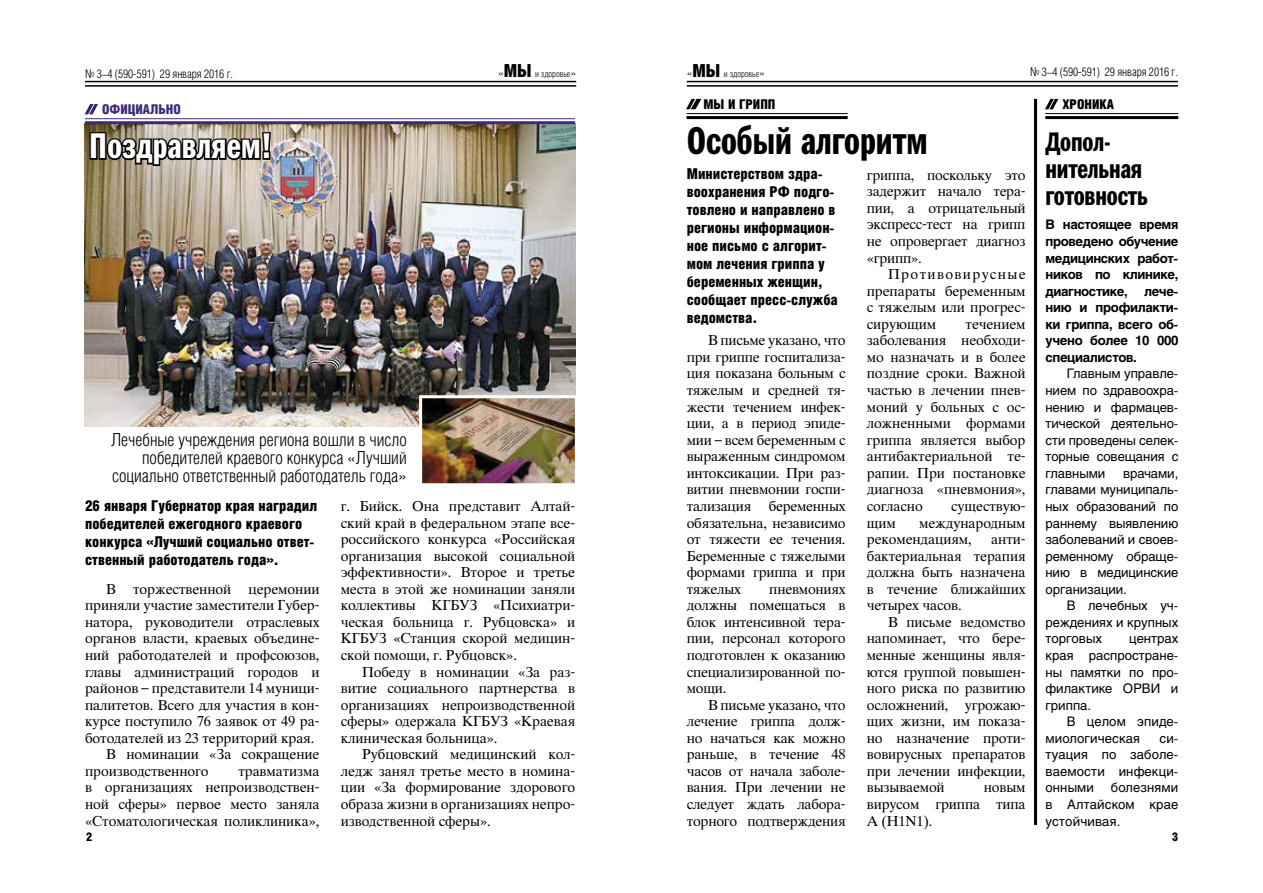
<style>
.page{position:relative;width:1263px;height:893px;background:#fff}
.page>*{position:absolute;margin:0;border:0;box-sizing:border-box;transform-origin:0 0}
.t1{font:39px "Franklin Gothic Demi Cmp C";color:#000}
.t2{font:36px "Franklin Gothic Demi Cmp C";letter-spacing:.01em;color:#fff}
.t3{font:27px/27px "Franklin Gothic Demi Cmp C";letter-spacing:-.005em;color:#000}
.t4{font:300 18px/18px "Helios Cond";color:#000;text-align:right}
.t5{font:900 15px/18px "Helios Cond";color:#000}
.t6{font:13.8px/16.5px "Thames";letter-spacing:-.005em;color:#000;text-align:justify}
.t7{font:900 13.5px "Helios Cond";color:#000}
.t8{font:900 13.5px "Helios Cond";color:#3e2a76}
.t9{font:13.05px/16.5px "Helios";color:#000;text-align:justify}
.t10{font:700 13.05px/16.5px "Helios";letter-spacing:-.025em;color:#000;text-align:justify}
.t11{font:300 12px "Helios Cond";letter-spacing:-.005em;color:#000}
.t12{font:900 12px "Helios Cond";color:#000}
.t13{font:300 9px "Helios Cond";letter-spacing:-.005em;color:#000}
.s1{font-size:12px}
.s2{font-weight:900;font-size:18px}
</style>
<div class="page">
<hr style="left:85px;top:81px;width:491px;height:1px;background:#000">
<hr style="left:85px;top:85px;width:491px;height:2px;background:#000">
<hr style="left:687px;top:81px;width:491px;height:1px;background:#000">
<hr style="left:687px;top:85px;width:491px;height:2px;background:#000">
<img style="left:85px;top:124px;width:490px;height:303px">
<hr style="left:85px;top:118px;width:490px;height:1px;background:#3e2a76">
<hr style="left:85px;top:121px;width:490px;height:3px;background:#3e2a76">
<hr style="left:1045px;top:113px;width:133px;height:1px;background:#000">
<hr style="left:1045px;top:116px;width:133px;height:3px;background:#000">
<hr style="left:686px;top:113px;width:162px;height:1px;background:#000">
<hr style="left:686px;top:116px;width:162px;height:3px;background:#000">
<svg style="left:1045px;top:99px;width:13px;height:10px"></svg>
<svg style="left:686px;top:99px;width:15px;height:10px"></svg>
<hr style="left:1034px;top:99px;width:3px;height:726px;background:#000">
<svg style="left:85px;top:104px;width:187px;height:114px;background:#9e958a"></svg>
<img style="left:423px;top:399px;width:151px;height:83px">
<div style="left:419px;top:395px;width:159px;height:91px;border:3px solid #fff"></div>
<p class="t11" style="left:85px;top:67px;width:149px">№ 3–4 (590-591) 29 января 2016 г.</p>
<p class="t13" style="left:498px;top:69px;width:80px"><span class="s1">«</span><span class="s2">МЫ</span> и здоровье<span class="s1">»</span></p>
<p class="t13" style="left:687px;top:69px;width:80px"><span class="s1">«</span><span class="s2">МЫ</span> и здоровье<span class="s1">»</span></p>
<p class="t11" style="left:1030px;top:65px;width:149px">№ 3–4 (590-591) 29 января 2016 г.</p>
<p class="t8" style="left:102px;top:101px;width:80px">ОФИЦИАЛЬНО</p>
<h2 class="t2" style="left:89px;top:126px;width:184px">Поздравляем!</h2>
<h3 class="t4" style="left:111px;top:430px;width:297px">Лечебные учреждения региона вошли в число победителей краевого конкурса «Лучший социально ответственный работодатель года»</h3>
<p class="t5" style="left:85px;top:497px;width:234px">26 января Губернатор края наградил победителей ежегодного краевого конкурса «Лучший социально ответ&shy;ственный работодатель года».</p>
<p class="t6" style="left:106px;top:581px;width:215px">В торжественной церемонии</p>
<p class="t6" style="left:85px;top:597px;width:236px">приняли участие заместители Губер-</p>
<p class="t6" style="left:85px;top:614px;width:236px">натора, руководители отраслевых</p>
<p class="t6" style="left:85px;top:630px;width:236px">органов власти, краевых объедине-</p>
<p class="t6" style="left:85px;top:647px;width:236px">ний работодателей и профсоюзов,</p>
<p class="t6" style="left:85px;top:664px;width:236px">главы администраций городов и</p>
<p class="t6" style="left:85px;top:680px;width:236px">районов – представители 14 муници-</p>
<p class="t6" style="left:85px;top:697px;width:236px">палитетов. Всего для участия в кон-</p>
<p class="t6" style="left:85px;top:713px;width:236px">курсе поступило 76 заявок от 49 ра-</p>
<p class="t6" style="left:85px;top:730px;width:231px">ботодателей из 23 территорий края.</p>
<p class="t6" style="left:106px;top:746px;width:215px">В номинации «За сокращение</p>
<p class="t6" style="left:85px;top:763px;width:125px">производственного</p>
<p class="t6" style="left:85px;top:763px;width:236px;text-indent:153px">травматизма в организациях непроизводствен&shy;ной сферы» первое место заняла «Стоматологическая поликлиника»,</p>
<p class="t6" style="left:341px;top:498px;width:236px">г. Бийск. Она представит Алтай&shy;ский край в федеральном этапе все&shy;российского конкурса «Российская организация высокой социальной эффективности». Второе и третье места в этой же номинации заняли коллективы КГБУЗ «Психиатри&shy;ческая больница г. Рубцовска» и КГБУЗ «Станция скорой медицин&shy;ской помощи, г. Рубцовск».</p>
<p class="t6" style="left:341px;top:664px;width:236px;text-indent:21px">Победу в номинации «За раз&shy;витие социального партнерства в организациях непроизводственной сферы» одержала КГБУЗ «Краевая клиническая больница».</p>
<p class="t6" style="left:341px;top:746px;width:236px;text-indent:21px">Рубцовский медицинский кол&shy;ледж занял третье место в номина&shy;ции «За формирование здорового образа жизни в организациях непро&shy;изводственной сферы».</p>
<p class="t7" style="left:703px;top:96px;width:73px">Мы и грипп</p>
<p class="t7" style="left:1062px;top:96px;width:53px">ХРОНИКА</p>
<h1 class="t1" style="left:687px;top:119px;width:242px">Особый алгоритм</h1>
<h3 class="t3" style="left:1045px;top:128px;width:104px">Допол&shy;нительная готовность</h3>
<p class="t10" style="left:1045px;top:216px;width:134px">В настоящее время проведено обучение медицинских работ&shy;ников по клинике, диагностике, лече&shy;нию и профилакти&shy;ки гриппа, всего об&shy;учено более 10 000 специалистов.</p>
<p class="t9" style="left:1045px;top:365px;width:134px;text-indent:21px">Главным управле&shy;нием по здравоохра&shy;нению и фармацев&shy;тической деятельно&shy;сти проведены селек&shy;торные совещания с главными</p>
<p class="t5" style="left:687px;top:165px;width:153px">Министерством здра&shy;воохранения РФ подго&shy;товлено и направлено в регионы информацион&shy;ное письмо с алгорит&shy;мом лечения гриппа у беременных женщин, сообщает пресс-служба ведомства.</p>
<p class="t6" style="left:687px;top:332px;width:160px;text-indent:21px">В письме указано, что при гриппе госпитализа&shy;ция показана больным с тяжелым и средней тя&shy;жести течением инфек&shy;ции, а в период эпиде&shy;мии – всем беременным с выраженным синдромом интоксикации. При раз&shy;витии пневмонии госпи&shy;тализация</p>
<p class="t6" style="left:867px;top:167px;width:160px">гриппа, поскольку это задержит начало тера&shy;пии, а отрицательный экспресс-тест на грипп не опровергает диагноз «грипп».</p>
<p class="t6" style="left:867px;top:266px;width:160px;text-indent:21px">Противовирусные препараты беременным с тяжелым или прогрес&shy;сирующим</p>
<p class="t6" style="left:867px;top:316px;width:160px;text-indent:99px">течением заболевания необходи&shy;мо назначать и в более поздние сроки. Важной частью в лечении пнев&shy;моний у больных с ос&shy;ложненными формами гриппа является выбор антибактериальной те&shy;рапии. При постановке диагноза «пневмония», согласно</p>
<p class="t9" style="left:1045px;top:465px;width:134px;text-indent:78px">врачами, главами муниципаль&shy;ных образований по раннему выявлению заболеваний и своев&shy;ременному обраще&shy;нию в медицинские организации.</p>
<p class="t9" style="left:1045px;top:597px;width:134px;text-indent:21px">В лечебных уч&shy;реждениях и крупных торговых</p>
<p class="t6" style="left:687px;top:498px;width:160px;text-indent:82px">беременных обязательна, независимо от тяжести ее течения.<br>Беременные с тяжелыми формами гриппа и при тяжелых</p>
<p class="t6" style="left:951px;top:498px;width:76px">существую-</p>
<p class="t6" style="left:867px;top:515px;width:160px;text-indent:52px">международным рекомендациям,</p>
<p class="t6" style="left:867px;top:515px;width:30px">щим</p>
<p class="t6" style="left:867px;top:531px;width:160px;text-indent:124px">анти&shy;бактериальная терапия должна быть назначена в течение ближайших четырех часов.</p>
<p class="t6" style="left:867px;top:614px;width:160px;text-indent:21px">В письме ведомство напоминает, что бере&shy;менные женщины явля&shy;ются группой повышен&shy;ного риска по развитию осложнений, угрожаю&shy;щих жизни, им показа&shy;но назначение проти&shy;вовирусных препаратов при лечении инфекции, вызываемой</p>
<p class="t6" style="left:687px;top:581px;width:160px;text-indent:83px">пневмониях должны помещаться в блок интенсивной тера&shy;пии, персонал которого подготовлен к оказанию специализированной по&shy;мощи.</p>
<p class="t6" style="left:687px;top:697px;width:160px;text-indent:21px">В письме указано, что лечение гриппа долж&shy;но начаться как можно раньше, в течение 48 часов от начала заболе&shy;вания. При лечении не следует ждать лабора&shy;торного подтверждения</p>
<p class="t9" style="left:1045px;top:630px;width:134px;text-indent:84px">центрах края распростране&shy;ны памятки по про&shy;филактике ОРВИ и гриппа.</p>
<p class="t9" style="left:1045px;top:713px;width:134px;text-indent:21px">В целом эпиде&shy;миологическая</p>
<p class="t9" style="left:1045px;top:730px;width:134px;text-indent:114px">си&shy;туация по заболе&shy;ваемости инфекци&shy;онными</p>
<p class="t9" style="left:1045px;top:779px;width:134px;text-indent:65px">болезнями в Алтайском крае устойчивая.</p>
<p class="t6" style="left:867px;top:780px;width:160px;text-indent:117px">новым вирусом гриппа типа A (H1N1).</p>
<p class="t12" style="left:86px;top:830px;width:8px">2</p>
<p class="t12" style="left:1172px;top:830px;width:8px">3</p>
</div>
